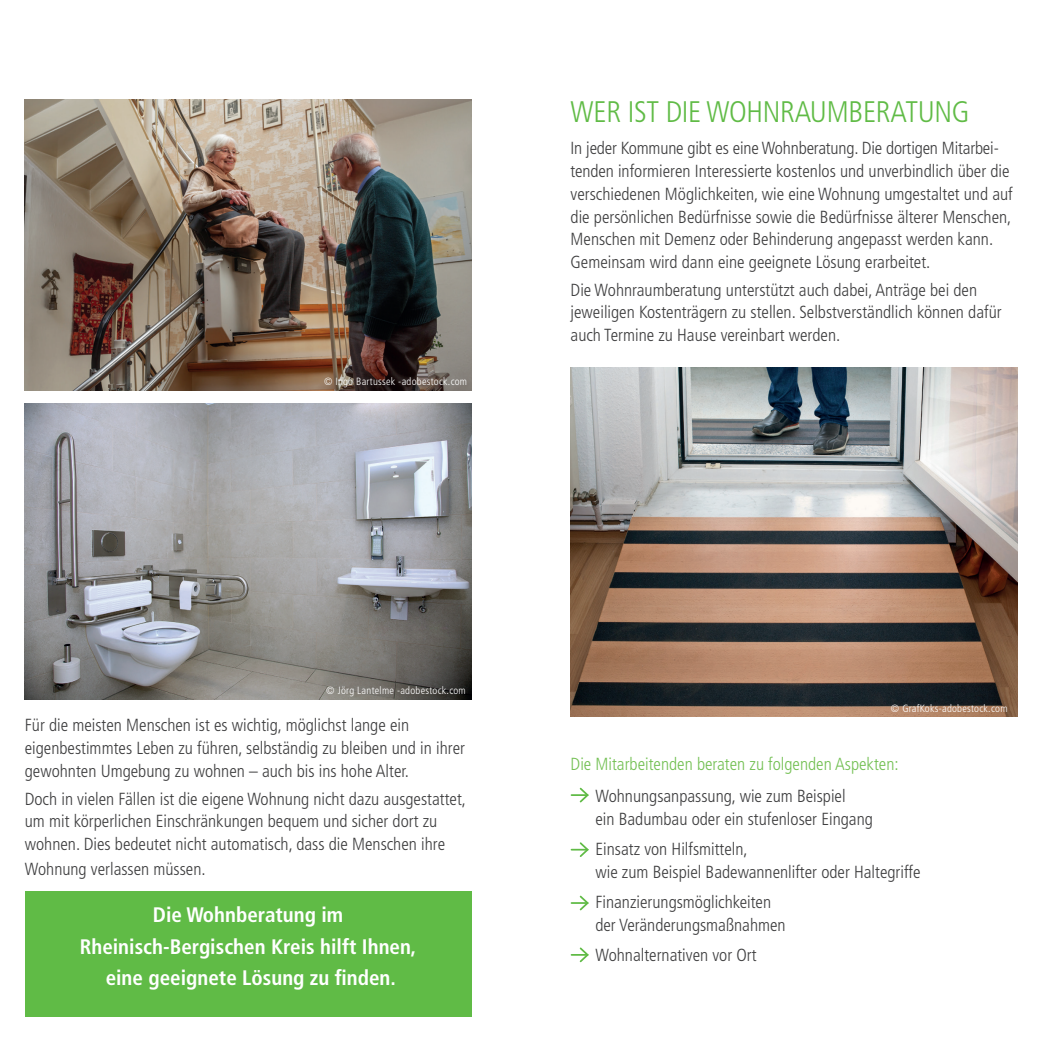
<style>
.page{position:relative;width:1042px;height:1042px;background:#fff}
.page>*{position:absolute;margin:0;border:0;box-sizing:border-box;transform-origin:0 0}
.t1{font:300 condensed 29.75px "Frutiger LT Std";letter-spacing:-.01em;color:#60bb46}
.t2{font:700 condensed 21px/31.5px "Frutiger LT Std";color:#fff;text-align:center}
.t3{font:300 condensed 17.5px/22.8px "Frutiger LT Std";color:#3e3e3f}
.t4{font:300 condensed 17.5px "Frutiger LT Std";color:#73c053}
.t5{font:300 condensed 10.5px "Frutiger LT Std";letter-spacing:.025em;color:#fff}
</style>
<div class="page">
<img style="left:25px;top:99px;width:446px;height:291px">
<img style="left:570px;top:368px;width:447px;height:349px">
<div style="left:25px;top:891px;width:446px;height:126px;background:#60bb46"></div>
<svg style="left:571px;top:787px;width:18px;height:16px"></svg>
<svg style="left:571px;top:842px;width:18px;height:15px"></svg>
<svg style="left:571px;top:895px;width:18px;height:16px"></svg>
<svg style="left:571px;top:947px;width:18px;height:16px"></svg>
<img style="left:25px;top:403px;width:446px;height:296px">
<p class="t5" style="left:324px;top:375px;width:145px">© Ingo Bartussek -adobestock.com</p>
<h1 class="t1" style="left:570px;top:94px;width:400px">WER IST DIE WOHNRAUMBERATUNG</h1>
<p class="t3" style="left:570px;top:137px;width:444px">In jeder Kommune gibt es eine Wohnberatung. Die dortigen Mitarbei&shy;tenden informieren Interessierte kostenlos und unverbindlich über die verschiedenen Möglichkeiten, wie eine Wohnung umgestaltet und auf die persönlichen Bedürfnisse sowie die Bedürfnisse älterer Menschen, Menschen mit Demenz oder Behinderung angepasst werden kann.<br>Gemeinsam wird dann eine geeignete Lösung erarbeitet.</p>
<p class="t3" style="left:570px;top:278px;width:432px">Die Wohnraumberatung unterstützt auch dabei, Anträge bei den jeweiligen Kostenträgern zu stellen. Selbstverständlich können dafür auch Termine zu Hause vereinbart werden.</p>
<p class="t5" style="left:326px;top:684px;width:141px">© Jörg Lantelme -adobestock.com</p>
<p class="t3" style="left:25px;top:714px;width:442px">Für die meisten Menschen ist es wichtig, möglichst lange ein eigenbestimmtes Leben zu führen, selbständig zu bleiben und in ihrer gewohnten Umgebung zu wohnen – auch bis ins hohe Alter.</p>
<p class="t3" style="left:25px;top:787px;width:443px">Doch in vielen Fällen ist die eigene Wohnung nicht dazu ausgestattet, um mit körperlichen Einschränkungen bequem und sicher dort zu wohnen. Dies bedeutet nicht automatisch, dass die Menschen ihre</p>
<p class="t3" style="left:25px;top:858px;width:182px">Wohnung verlassen müssen.</p>
<p class="t2" style="left:80px;top:899px;width:338px">Die Wohnberatung im<br>Rheinisch-Bergischen Kreis hilft Ihnen, eine geeignete Lösung zu finden.</p>
<p class="t5" style="left:891px;top:703px;width:118px">© GrafKoks-adobestock.com</p>
<p class="t4" style="left:570px;top:754px;width:329px">Die Mitarbeitenden beraten zu folgenden Aspekten:</p>
<p class="t3" style="left:595px;top:785px;width:279px">Wohnungsanpassung, wie zum Beispiel<br>ein Badumbau oder ein stufenloser Eingang</p>
<p class="t3" style="left:595px;top:838px;width:327px">Einsatz von Hilfsmitteln,<br>wie zum Beispiel Badewannenlifter oder Haltegriffe</p>
<p class="t3" style="left:595px;top:891px;width:192px">Finanzierungsmöglichkeiten der Veränderungsmaßnahmen</p>
<p class="t3" style="left:595px;top:944px;width:163px">Wohnalternativen vor Ort</p>
</div>
